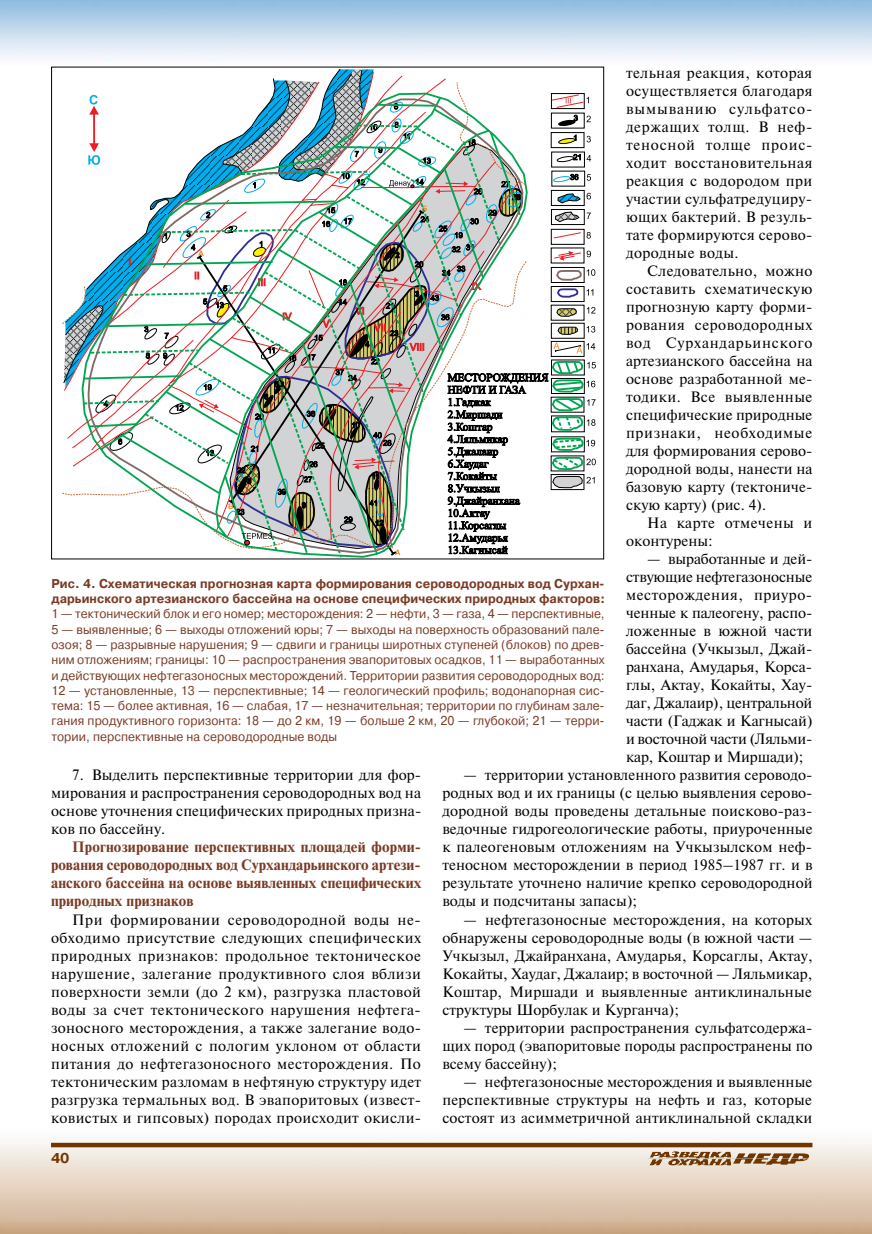
<style>
.page{position:relative;width:872px;height:1234px;background:#fff}
.page>*{position:absolute;margin:0;border:0;box-sizing:border-box;transform-origin:0 0}
.t1{font:15px/18px "Newton C";letter-spacing:.005em;color:#000;text-align:justify}
.t2{font:700 15px/18px "Newton C";letter-spacing:.005em;color:#7a3b26;text-align:justify}
.t3{font:15px/18px "Newton C";letter-spacing:.03em;color:#000}
.t4{font:700 14.25px "Pragmatica C";color:#703600}
.t5{font:12.75px/15.3px "Pragmatica C";letter-spacing:.005em;color:#7a3b26;text-align:justify;scale:.95 1}
.t6{font:700 12.75px/15.3px "Pragmatica C";letter-spacing:.005em;color:#7a3b26;scale:.95 1}
</style>
<div class="page">
<img style="left:0;top:1139px;width:872px;height:94px">
<svg style="left:51px;top:1142px;width:761px;height:4px;background:#8b5c30"></svg>
<img style="left:650px;top:1151px;width:80px;height:6px">
<svg style="left:64px;top:69px;width:532px;height:488px"></svg>
<p class="t1" style="left:626px;top:64px;width:188px">тельная реакция, которая осуществляется благодаря вымыванию сульфатсо&shy;держащих толщ. В неф&shy;теносной толще проис&shy;ходит восстановительная реакция с водородом при участии сульфатредуциру&shy;ющих бактерий. В резуль&shy;тате формируются серово&shy;дородные воды.</p>
<p class="t1" style="left:626px;top:262px;width:188px;text-indent:21px">Следовательно, можно составить схематическую прогнозную карту форми&shy;рования сероводородных вод Сурхандарьинского артезианского бассейна на основе разработанной ме&shy;тодики. Все выявленные специфические природные признаки, необходимые для формирования серово&shy;дородной воды, нанести на базовую карту (тектониче&shy;скую карту) (рис. 4).</p>
<p class="t3" style="left:626px;top:514px;width:188px;text-indent:21px">На карте отмечены и оконтурены:</p>
<p class="t1" style="left:626px;top:550px;width:188px;text-indent:21px">— выработанные и дей&shy;ствующие нефтегазоносные месторождения, приуро&shy;ченные к палеогену, распо&shy;ложенные в южной части бассейна (Учкызыл, Джай&shy;ранхана, Амударья, Корса&shy;глы, Актау, Кокайты, Хау&shy;даг, Джалаир), центральной части (Гаджак и Кагнысай) и восточной части (Ляльми&shy;кар, Коштар и Миршади);</p>
<p class="t1" style="left:442px;top:766px;width:372px;text-indent:21px">— территории установленного развития сероводо&shy;родных вод и их границы (с целью выявления серово&shy;дородной воды проведены детальные поисково-раз&shy;ведочные гидрогеологические работы, приуроченные к палеогеновым отложениям на Учкызылском неф&shy;теносном месторождении в период 1985–1987 гг. и в результате уточнено наличие крепко сероводородной воды и подсчитаны запасы);</p>
<p class="t1" style="left:442px;top:910px;width:372px;text-indent:21px">— нефтегазоносные месторождения, на которых обнаружены сероводородные воды (в южной части — Учкызыл, Джайранхана, Амударья, Корсаглы, Актау, Кокайты, Хаудаг, Джалаир; в восточной — Ляльмикар, Коштар, Миршади и выявленные антиклинальные структуры Шорбулак и Курганча);</p>
<p class="t1" style="left:442px;top:1018px;width:372px;text-indent:21px">— территории распространения сульфатсодержа&shy;щих пород (эвапоритовые породы распространены по всему бассейну);</p>
<p class="t1" style="left:442px;top:1072px;width:371px;text-indent:21px">— нефтегазоносные месторождения и выявленные перспективные структуры на нефть и газ, которые состоят из асимметричной антиклинальной складки</p>
<p class="t6" style="left:51px;top:575px;width:584px">Рис. 4. Схематическая прогнозная карта формирования сероводородных вод Сурхан&shy;дарьинского артезианского бассейна на основе специфических природных факторов:</p>
<p class="t5" style="left:51px;top:606px;width:584px">1 — тектонический блок и его номер; месторождения: 2 — нефти, 3 — газа, 4 — перспективные, 5 — выявленные; 6 — выходы отложений юры; 7 — выходы на поверхность образований пале&shy;озоя; 8 — разрывные нарушения; 9 — сдвиги и границы широтных ступеней (блоков) по древ&shy;ним отложениям; границы: 10 — распространения эвапоритовых осадков, 11 — выработанных и действующих нефтегазоносных месторождений. Территории развития сероводородных вод:<br>12 — установленные, 13 — перспективные; 14 — геологический профиль; водонапорная сис&shy;тема: 15 — более активная, 16 — слабая, 17 — незначительная; территории по глубинам зале&shy;гания продуктивного горизонта: 18 — до 2 км, 19 — больше 2 км, 20 — глубокой; 21 — терри&shy;тории, перспективные на сероводородные воды</p>
<p class="t1" style="left:51px;top:766px;width:372px;text-indent:21px">7. Выделить перспективные территории для фор&shy;мирования и распространения сероводородных вод на основе уточнения специфических природных призна&shy;ков по бассейну.</p>
<p class="t2" style="left:51px;top:838px;width:372px;text-indent:21px">Прогнозирование перспективных площадей форми&shy;рования сероводородных вод Сурхандарьинского артези&shy;анского бассейна на основе выявленных специфических природных признаков</p>
<p class="t1" style="left:51px;top:910px;width:372px;text-indent:21px">При формировании сероводородной воды не&shy;обходимо присутствие следующих специфических природных признаков: продольное тектоническое нарушение, залегание продуктивного слоя вблизи поверхности земли (до 2 км), разгрузка пластовой воды за счет тектонического нарушения нефтега&shy;зоносного месторождения, а также залегание водо&shy;носных отложений с пологим уклоном от области питания до нефтегазоносного месторождения. По тектоническим разломам в нефтяную структуру идет разгрузка термальных вод. В эвапоритовых (извест&shy;ковистых и гипсовых) породах происходит окисли-</p>
<p class="t4" style="left:51px;top:1150px;width:20px">40</p>
</div>
